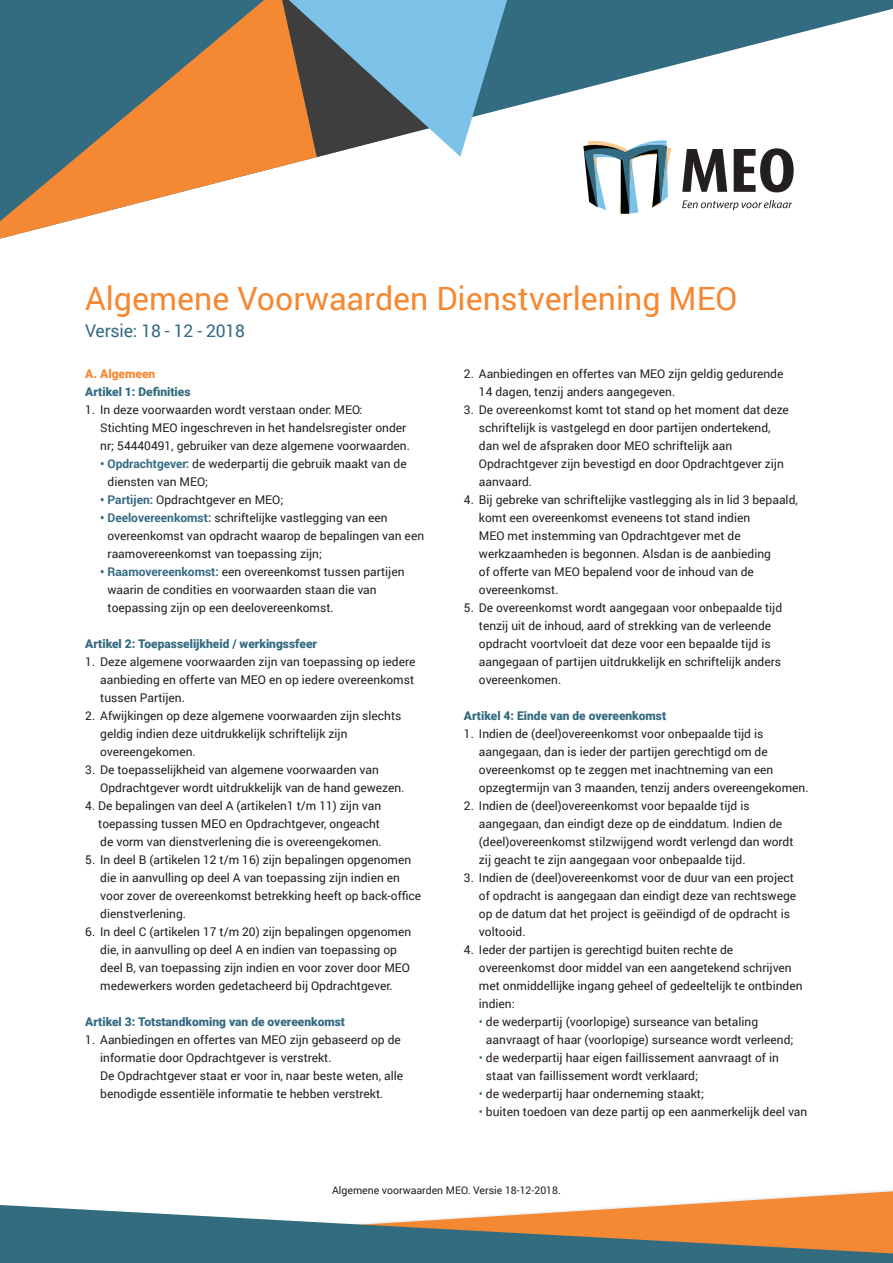
<style>
.page{position:relative;width:893px;height:1263px;background:#fff}
.page>*{position:absolute;margin:0;border:0;box-sizing:border-box;transform-origin:0 0}
.t1{font:32.1px "Roboto";color:#f58832}
.t2{font:17.55px "Roboto";letter-spacing:-.01em;color:#336b81}
.t3{font:12px/18px "Roboto";color:#231f20}
.t4{font:900 12px "Roboto";color:#336b81}
.t5{font:900 12px "Roboto";color:#f58832}
.t6{font:10.5px "Roboto";color:#231f20}
.s1{font-weight:700;color:#336b81}
.s2{color:#336b81}
</style>
<div class="page">
<svg style="left:661px;top:1191px;width:232px;height:14px"></svg>
<svg style="left:0;top:1205px;width:893px;height:58px;background:#858678"></svg>
<svg style="left:511px;top:0;width:382px;height:107px;fill:#336b81"></svg>
<svg style="left:317px;top:0;width:194px;height:157px;background:#78a3ba"></svg>
<svg style="left:0;top:0;width:317px;height:239px"></svg>
<img style="left:588px;top:141px;width:17px;height:1px">
<img style="left:667px;top:147px;width:4px;height:18px">
<img style="left:649px;top:140px;width:18px;height:2px">
<svg style="left:583px;top:142px;width:84px;height:72px"></svg>
<svg style="left:682px;top:200px;width:110px;height:10px"></svg>
<svg style="left:682px;top:149px;width:45px;height:43px"></svg>
<svg style="left:734px;top:148px;width:60px;height:44px"></svg>
<h1 class="t1" style="left:85px;top:276px;width:654px">Algemene Voorwaarden Dienstverlening MEO</h1>
<h2 class="t2" style="left:85px;top:318px;width:162px">Versie: 18 - 12 - 2018</h2>
<p class="t5" style="left:85px;top:365px;width:72px">A. Algemeen</p>
<p class="t4" style="left:85px;top:383px;width:107px">Artikel 1: Definities</p>
<p class="t3" style="left:100px;top:400px;width:311px;text-indent:-15px">1. In deze voorwaarden wordt verstaan onder: MEO:<br>Stichting MEO ingeschreven in het handelsregister onder nr; 54440491, gebruiker van deze algemene voorwaarden.</p>
<p class="t3" style="left:108px;top:454px;width:301px;text-indent:-7px"><span class="s1">• Opdrachtgever:</span> de wederpartij die gebruik maakt van de diensten van MEO;</p>
<p class="t3" style="left:100px;top:490px;width:185px"><span class="s1">• Partijen:</span> Opdrachtgever en MEO;</p>
<p class="t3" style="left:108px;top:508px;width:318px;text-indent:-7px"><span class="s1">• Deelovereenkomst:</span> schriftelijke vastlegging van een overeenkomst van opdracht waarop de bepalingen van een raamovereenkomst van toepassing zijn;</p>
<p class="t3" style="left:108px;top:562px;width:298px;text-indent:-7px"><span class="s1">• Raamovereenkomst:</span> een overeenkomst tussen partijen waarin de condities en voorwaarden staan die van toepassing zijn op een deelovereenkomst.</p>
<p class="t4" style="left:85px;top:635px;width:233px">Artikel 2: Toepasselijkheid / werkingssfeer</p>
<p class="t3" style="left:100px;top:652px;width:317px;text-align:justify;text-indent:-15px">1. Deze algemene voorwaarden zijn van toepassing op iedere aanbieding en offerte van MEO en op iedere overeenkomst tussen Partijen.</p>
<p class="t3" style="left:100px;top:706px;width:303px;text-indent:-15px">2. Afwijkingen op deze algemene voorwaarden zijn slechts geldig indien deze uitdrukkelijk schriftelijk zijn overeengekomen.</p>
<p class="t3" style="left:100px;top:760px;width:306px;text-indent:-15px">3. De toepasselijkheid van algemene voorwaarden van<br>Opdrachtgever wordt uitdrukkelijk van de hand gewezen.</p>
<p class="t3" style="left:98px;top:796px;width:285px;text-indent:-13px">4. De bepalingen van deel A (artikelen1 t/m 11) zijn van toepassing tussen MEO en Opdrachtgever, ongeacht de vorm van dienstverlening die is overeengekomen.</p>
<p class="t3" style="left:100px;top:850px;width:322px;text-indent:-15px">5. In deel B (artikelen 12 t/m 16) zijn bepalingen opgenomen die in aanvulling op deel A van toepassing zijn indien en voor zover de overeenkomst betrekking heeft op back-office dienstverlening.</p>
<p class="t3" style="left:100px;top:922px;width:312px;text-indent:-15px">6. In deel C (artikelen 17 t/m 20) zijn bepalingen opgenomen die, in aanvulling op deel A en indien van toepassing op deel B, van toepassing zijn indien en voor zover door MEO medewerkers worden gedetacheerd bij Opdrachtgever.</p>
<p class="t4" style="left:85px;top:1013px;width:261px">Artikel 3: Totstandkoming van de overeenkomst</p>
<p class="t3" style="left:100px;top:1030px;width:304px;text-indent:-15px">1. Aanbiedingen en offertes van MEO zijn gebaseerd op de informatie door Opdrachtgever is verstrekt.<br>De Opdrachtgever staat er voor in, naar beste weten, alle benodigde essentiële informatie te hebben verstrekt.</p>
<p class="t3" style="left:479px;top:364px;width:306px;text-indent:-15px">2. Aanbiedingen en offertes van MEO zijn geldig gedurende<br>14 dagen, tenzij anders aangegeven.</p>
<p class="t3" style="left:479px;top:400px;width:312px;text-indent:-15px">3. De overeenkomst komt tot stand op het moment dat deze schriftelijk is vastgelegd en door partijen ondertekend, dan wel de afspraken door MEO schriftelijk aan Opdrachtgever zijn bevestigd en door Opdrachtgever zijn aanvaard.</p>
<p class="t3" style="left:479px;top:490px;width:320px;text-indent:-15px">4. Bij gebreke van schriftelijke vastlegging als in lid 3 bepaald, komt een overeenkomst eveneens tot stand indien<br>MEO met instemming van Opdrachtgever met de werkzaamheden is begonnen. Alsdan is de aanbieding<br>of offerte van MEO bepalend voor de inhoud van de overeenkomst.</p>
<p class="t3" style="left:479px;top:598px;width:305px;text-indent:-15px">5. De overeenkomst wordt aangegaan voor onbepaalde tijd tenzij uit de inhoud, aard of strekking van de verleende opdracht voortvloeit dat deze voor een bepaalde tijd is aangegaan of partijen uitdrukkelijk en schriftelijk anders overeenkomen.</p>
<p class="t4" style="left:464px;top:707px;width:204px">Artikel 4: Einde van de overeenkomst</p>
<p class="t3" style="left:479px;top:724px;width:331px;text-indent:-15px">1. Indien de (deel)overeenkomst voor onbepaalde tijd is aangegaan, dan is ieder der partijen gerechtigd om de overeenkomst op te zeggen met inachtneming van een opzegtermijn van 3 maanden, tenzij anders overeengekomen.</p>
<p class="t3" style="left:479px;top:796px;width:316px;text-indent:-15px">2. Indien de (deel)overeenkomst voor bepaalde tijd is aangegaan, dan eindigt deze op de einddatum. Indien de (deel)overeenkomst stilzwijgend wordt verlengd dan wordt zij geacht te zijn aangegaan voor onbepaalde tijd.</p>
<p class="t3" style="left:479px;top:868px;width:319px;text-indent:-15px">3. Indien de (deel)overeenkomst voor de duur van een project of opdracht is aangegaan dan eindigt deze van rechtswege op de datum dat het project is geëindigd of de opdracht is voltooid.</p>
<p class="t3" style="left:479px;top:940px;width:325px;text-indent:-15px">4. Ieder der partijen is gerechtigd buiten rechte de overeenkomst door middel van een aangetekend schrijven met onmiddellijke ingang geheel of gedeeltelijk te ontbinden indien:</p>
<p class="t3" style="left:486px;top:1012px;width:309px;text-indent:-7px"><span class="s2">•</span> de wederpartij (voorlopige) surseance van betaling aanvraagt of haar (voorlopige) surseance wordt verleend;</p>
<p class="t3" style="left:486px;top:1048px;width:294px;text-indent:-7px"><span class="s2">•</span> de wederpartij haar eigen faillissement aanvraagt of in staat van faillissement wordt verklaard;</p>
<p class="t3" style="left:479px;top:1084px;width:227px"><span class="s2">•</span> de wederpartij haar onderneming staakt;</p>
<p class="t3" style="left:479px;top:1102px;width:330px"><span class="s2">•</span> buiten toedoen van deze partij op een aanmerkelijk deel van</p>
<p class="t6" style="left:332px;top:1182px;width:230px">Algemene voorwaarden MEO. Versie 18-12-2018.</p>
</div>
